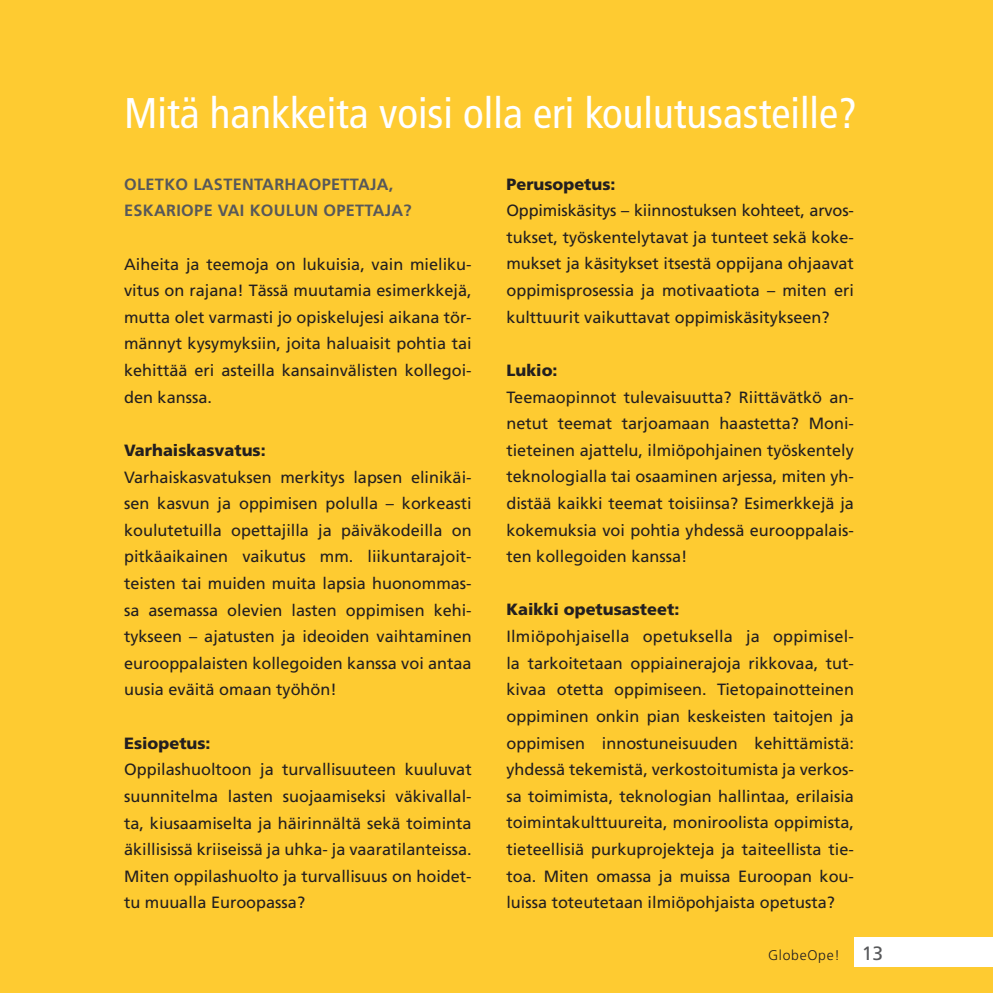
<style>
.page{position:relative;width:993px;height:993px;background:#fff}
.page>*{position:absolute;margin:0;border:0;box-sizing:border-box;transform-origin:0 0}
.satu_ots{font:condensed 42.88px "Frutiger LT Std";color:#fff}
.satu_leipis_pla{font:19.25px "Frutiger LT Std";color:#57585a}
.satu_leipis_pla-2{font:16.28px/26.6px "Frutiger LT Std";color:#231f20;text-align:justify}
.satu_leipis_pla-3{font:900 16.28px "Frutiger LT Std";color:#231f20}
.satu_vot{font:700 16.28px "Frutiger LT Std";letter-spacing:.02em;color:#57585a}
.t1{font:300 14px "Frutiger LT Std";letter-spacing:.05em;color:#231f20}
</style>
<div class="page">
<div style="left:0;top:0;width:992px;height:992px;background:#fecb31"></div>
<div style="left:853px;top:936px;width:139px;height:30px;background:#fff"></div>
<p class="satu_ots" style="left:124px;top:88px;width:734px">Mitä hankkeita voisi olla eri koulutusasteille?</p>
<p class="satu_vot" style="left:124px;top:174px;width:271px">OLETKO LASTENTARHAOPETTAJA,</p>
<p class="satu_vot" style="left:124px;top:201px;width:289px">ESKARIOPE VAI KOULUN OPETTAJA?</p>
<p class="satu_leipis_pla-2" style="left:124px;top:250px;width:349px">Aiheita ja teemoja on lukuisia, vain mieliku&shy;vitus on rajana! Tässä muutamia esimerkkejä, mutta olet varmasti jo opiskelujesi aikana tör&shy;männyt kysymyksiin, joita haluaisit pohtia tai kehittää eri asteilla kansainvälisten kollegoi&shy;den kanssa.</p>
<p class="satu_leipis_pla-3" style="left:124px;top:440px;width:143px">Varhaiskasvatus:</p>
<p class="satu_leipis_pla-2" style="left:124px;top:463px;width:349px">Varhaiskasvatuksen merkitys lapsen elinikäi&shy;sen kasvun ja oppimisen polulla – korkeasti koulutetuilla opettajilla ja päiväkodeilla on pitkäaikainen vaikutus mm. liikuntarajoit&shy;teisten tai muiden muita lapsia huonommas&shy;sa asemassa olevien lasten oppimisen kehi&shy;tykseen – ajatusten ja ideoiden vaihtaminen eurooppalaisten kollegoiden kanssa voi antaa uusia eväitä omaan työhön!</p>
<p class="satu_leipis_pla-3" style="left:124px;top:733px;width:88px">Esiopetus:</p>
<p class="satu_leipis_pla-2" style="left:124px;top:756px;width:349px">Oppilashuoltoon ja turvallisuuteen kuuluvat suunnitelma lasten suojaamiseksi väkivallal&shy;ta, kiusaamiselta ja häirinnältä sekä toiminta äkillisissä kriiseissä ja uhka- ja vaaratilanteissa.<br>Miten oppilashuolto ja turvallisuus on hoidet&shy;tu muualla Euroopassa?</p>
<p class="satu_leipis_pla-3" style="left:506px;top:174px;width:110px">Perusopetus:</p>
<p class="satu_leipis_pla-2" style="left:506px;top:197px;width:349px">Oppimiskäsitys – kiinnostuksen kohteet, arvos-</p>
<p class="satu_leipis_pla-2" style="left:506px;top:224px;width:349px">tukset, työskentelytavat ja tunteet sekä koke&shy;mukset ja käsitykset itsestä oppijana ohjaavat oppimisprosessia ja motivaatiota – miten eri kulttuurit vaikuttavat oppimiskäsitykseen?</p>
<p class="satu_leipis_pla-3" style="left:506px;top:360px;width:53px">Lukio:</p>
<p class="satu_leipis_pla-2" style="left:506px;top:383px;width:349px">Teemaopinnot tulevaisuutta? Riittävätkö an&shy;netut teemat tarjoamaan haastetta? Moni&shy;tieteinen ajattelu, ilmiöpohjainen työskentely teknologialla tai osaaminen arjessa, miten yh&shy;distää kaikki teemat toisiinsa? Esimerkkejä ja kokemuksia voi pohtia yhdessä eurooppalais&shy;ten kollegoiden kanssa!</p>
<p class="satu_leipis_pla-3" style="left:506px;top:599px;width:174px">Kaikki opetusasteet:</p>
<p class="satu_leipis_pla-2" style="left:506px;top:623px;width:349px">Ilmiöpohjaisella opetuksella ja oppimisel&shy;la tarkoitetaan oppiainerajoja rikkovaa, tut&shy;kivaa otetta oppimiseen. Tietopainotteinen oppiminen onkin pian keskeisten taitojen ja oppimisen innostuneisuuden kehittämistä: yhdessä tekemistä, verkostoitumista ja verkos&shy;sa toimimista, teknologian hallintaa, erilaisia toimintakulttuureita, moniroolista oppimista, tieteellisiä purkuprojekteja ja taiteellista tie&shy;toa. Miten omassa ja muissa Euroopan kou&shy;luissa toteutetaan ilmiöpohjaista opetusta?</p>
<p class="t1" style="left:767px;top:947px;width:73px">GlobeOpe!</p>
<p class="satu_leipis_pla" style="left:861px;top:941px;width:23px">13</p>
</div>
